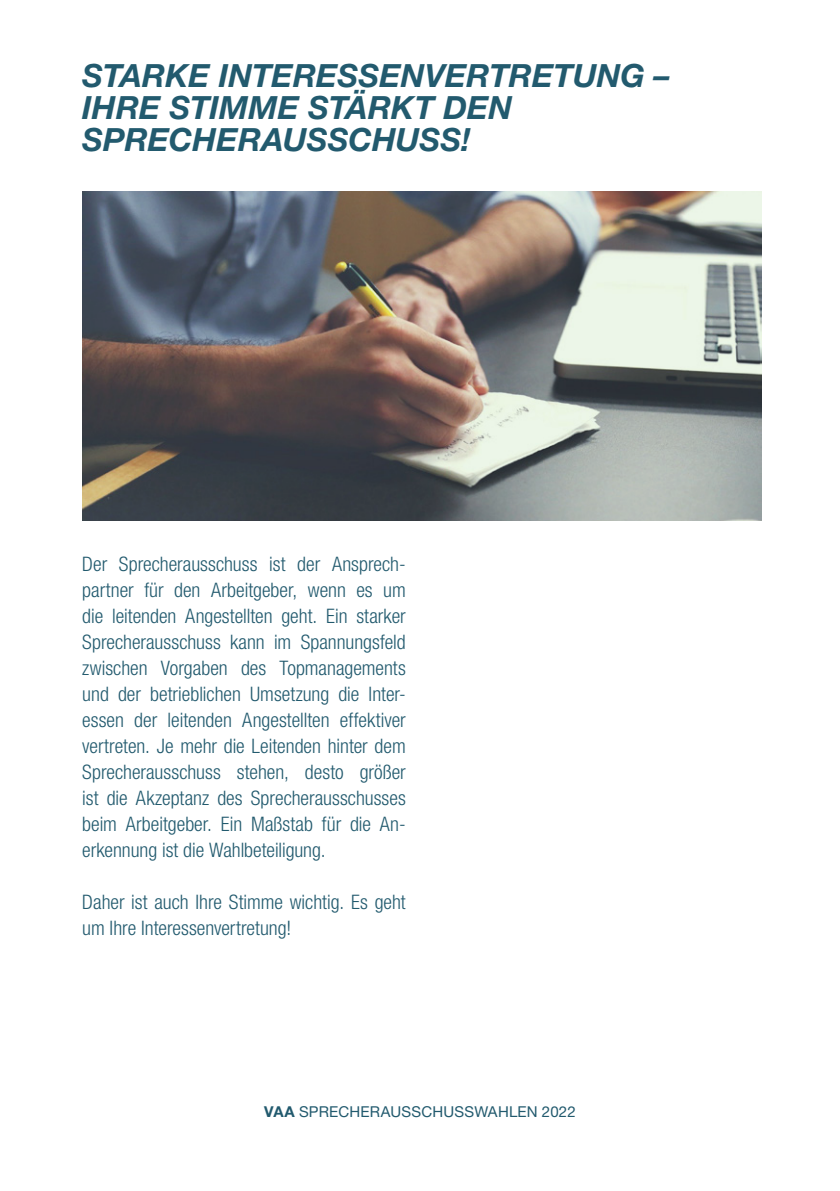
<style>
.page{position:relative;width:840px;height:1191px;background:#fff}
.page>*{position:absolute;margin:0;border:0;box-sizing:border-box;transform-origin:0 0}
.DIN_A5__Headline__Vo{font:italic 700 32px/32px "Helvetica Neue LT Std";color:#225a6e}
.DIN_A5__Fließtext{font:300 condensed 20px/26px "Helvetica Neue LT Std";color:#225a6e;text-align:justify}
.t1{font:15px "Helvetica Neue LT Std";letter-spacing:.015em;color:#225a6e}
.s1{font-weight:700}
</style>
<div class="page">
<img style="left:82px;top:191px;width:679px;height:330px">
<p class="DIN_A5__Headline__Vo" style="left:82px;top:59px;width:588px">STARKE INTERESSENVERTRETUNG –<br>IHRE STIMME STÄRKT DEN<br>SPRECHERAUSSCHUSS!</p>
<p class="DIN_A5__Fließtext" style="left:82px;top:550px;width:325px">Der Sprecherausschuss ist der Ansprech&shy;partner für den Arbeitgeber, wenn es um die leitenden Angestellten geht. Ein starker Sprecherausschuss kann im Spannungsfeld zwischen Vorgaben des Topmanagements und der betrieblichen Umsetzung die Inter&shy;essen der leitenden Angestellten effektiver vertreten. Je mehr die Leitenden hinter dem Sprecherausschuss stehen, desto größer ist die Akzeptanz des Sprecherausschusses beim Arbeitgeber. Ein Maßstab für die An&shy;erkennung ist die Wahlbeteiligung.</p>
<p class="DIN_A5__Fließtext" style="left:82px;top:888px;width:325px">Daher ist auch Ihre Stimme wichtig. Es geht um Ihre Interessenvertretung!</p>
<p class="t1" style="left:264px;top:1102px;width:313px"><span class="s1">VAA</span> SPRECHERAUSSCHUSSWAHLEN 2022</p>
</div>
